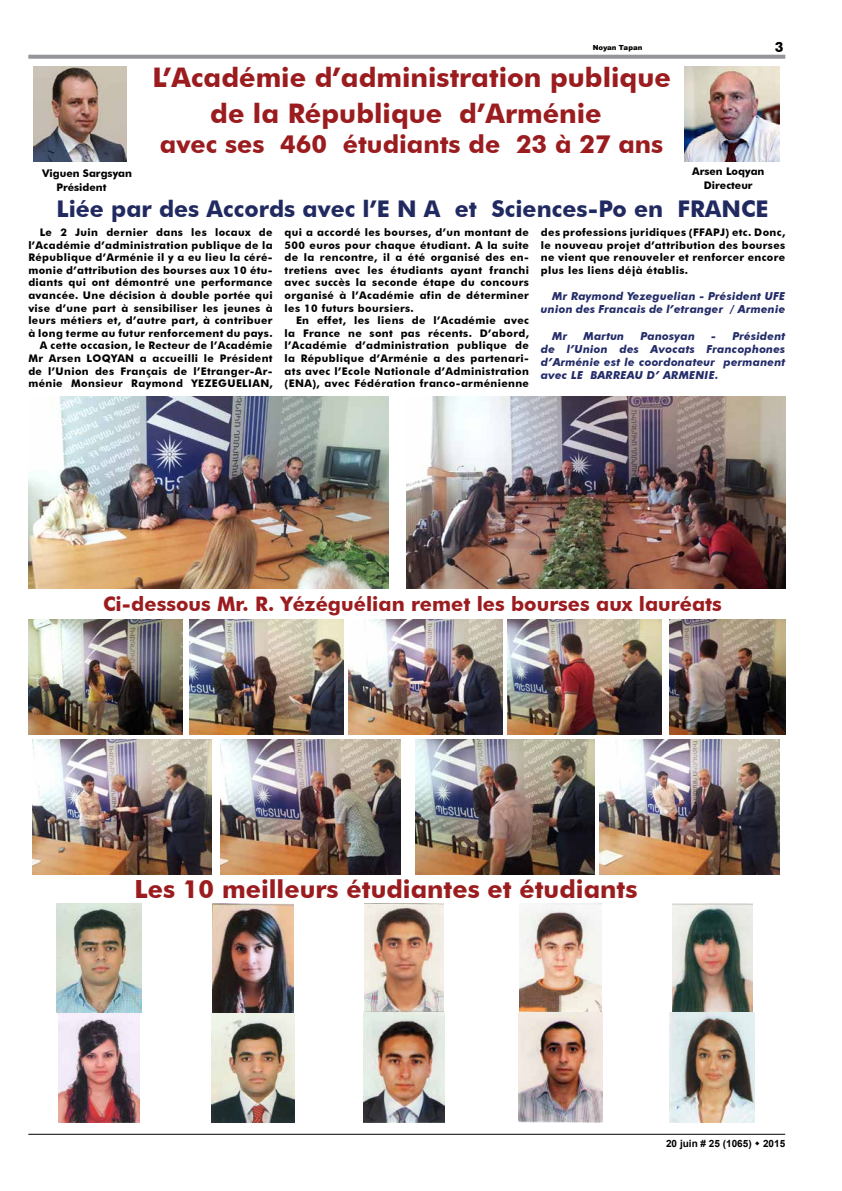
<style>
.page{position:relative;width:842px;height:1191px;background:#fff}
.page>*{position:absolute;margin:0;border:0;box-sizing:border-box;transform-origin:0 0}
.t1{font:700 27px/36px "Futura BT";color:#9b1c1f;text-align:center}
.t2{font:700 25px "Futura BT";color:#9b1c1f}
.t3{font:700 23px "Futura BT";color:#212a60}
.t4{font:700 20px "Futura BT";color:#9b1c1f}
.t5{font:700 14px "Futura BT";color:#000}
.t6{font:italic 700 11px/13.2px "Futura BT";letter-spacing:.02em;color:#242c69;text-align:right}
.t7{font:700 10.5px/12.6px "Futura BT";letter-spacing:.035em;color:#000;text-align:justify}
.t8{font:700 10.5px/14px "Futura BT";color:#000}
.t9{font:700 10px "Arial";color:#000}
.t10{font:900 7px "Arial";color:#000}
</style>
<div class="page">
<svg style="left:28px;top:55px;width:757px;height:4px;background:#9a9c9f"></svg>
<hr style="left:28px;top:1133px;width:757px;height:1px;background:#000">
<img style="left:28px;top:396px;width:360px;height:192px">
<img style="left:407px;top:396px;width:378px;height:192px">
<img style="left:28px;top:619px;width:154px;height:115px">
<img style="left:190px;top:619px;width:153px;height:115px">
<img style="left:349px;top:619px;width:153px;height:115px">
<img style="left:507px;top:619px;width:154px;height:115px">
<img style="left:669px;top:619px;width:116px;height:115px">
<img style="left:32px;top:740px;width:180px;height:134px">
<img style="left:221px;top:740px;width:179px;height:134px">
<img style="left:415px;top:740px;width:180px;height:134px">
<img style="left:600px;top:740px;width:179px;height:134px">
<img style="left:57px;top:903px;width:85px;height:109px">
<img style="left:59px;top:1013px;width:81px;height:109px">
<img style="left:211px;top:903px;width:84px;height:219px">
<img style="left:363px;top:903px;width:82px;height:219px">
<img style="left:519px;top:903px;width:83px;height:219px">
<img style="left:672px;top:903px;width:80px;height:109px">
<img style="left:670px;top:1012px;width:85px;height:110px">
<img style="left:34px;top:66px;width:93px;height:96px">
<img style="left:684px;top:66px;width:95px;height:96px">
<p class="t10" style="left:593px;top:42px;width:51px">Noyan Tapan</p>
<h3 class="t5" style="left:775px;top:39px;width:10px">3</h3>
<h1 class="t1" style="left:152px;top:59px;width:520px">L’Académie d’administration publique de la République d’Arménie</h1>
<h2 class="t2" style="left:160px;top:129px;width:505px">avec ses 460 étudiants de 23 à 27 ans</h2>
<p class="t8" style="left:56px;top:167px;width:77px;text-indent:-14px">Viguen Sargsyan<br>Président</p>
<p class="t8" style="left:692px;top:165px;width:74px;text-align:center">Arsen Loqyan<br>Directeur</p>
<h3 class="t3" style="left:56px;top:195px;width:714px">Liée par des Accords avec l’E N A et Sciences-Po en FRANCE</h3>
<p class="t7" style="left:28px;top:226px;width:246px;text-align:right">Le 2 Juin dernier dans les locaux de l’Académie d’administration publique de la République d’Arménie il y a eu lieu la céré&shy;monie d’attribution des bourses aux 10 étu&shy;diants qui ont démontré une performance avancée. Une décision à double portée qui vise d’une part à sensibiliser les jeunes à leurs métiers et, d’autre part, à contribuer à long terme au futur renforcement du pays.<br>A cette occasion, le Recteur de l’Académie Mr Arsen LOQYAN a accueilli le Président de l’Union des Français de l’Etranger-Ar&shy;ménie Monsieur Raymond YEZEGUELIAN,</p>
<p class="t7" style="left:285px;top:226px;width:246px">qui a accordé les bourses, d’un montant de 500 euros pour chaque étudiant. A la suite de la rencontre, il a été organisé des en&shy;tretiens avec les étudiants ayant franchi avec succès la seconde étape du concours organisé à l’Académie afin de déterminer les 10 futurs boursiers.</p>
<p class="t7" style="left:541px;top:226px;width:246px">des professions juridiques (FFAPJ) etc. Donc, le nouveau projet d’attribution des bourses ne vient que renouveler et renforcer encore plus les liens déjà établis.</p>
<p class="t6" style="left:541px;top:290px;width:246px">Mr Raymond Yezeguelian - Président UFE union des Francais de l’etranger / Armenie</p>
<p class="t6" style="left:552px;top:329px;width:17px">Mr</p>
<p class="t6" style="left:583px;top:329px;width:42px">Martun</p>
<p class="t6" style="left:640px;top:329px;width:56px">Panosyan</p>
<p class="t7" style="left:285px;top:314px;width:246px;text-indent:11px">En effet, les liens de l’Académie avec la France ne sont pas récents. D’abord, l’Académie d’administration publique de la République d’Arménie a des partenari&shy;ats avec l’Ecole Nationale d’Administration (ENA), avec Fédération franco-arménienne</p>
<p class="t6" style="left:541px;top:329px;width:246px;text-align:justify;text-indent:170px">- Président de l’Union des Avocats Francophones d’Arménie est le coordonateur permanent avec LE BARREAU D’ ARMENIE.</p>
<h3 class="t4" style="left:103px;top:591px;width:620px">Ci-dessous Mr. R. Yézéguélian remet les bourses aux lauréats</h3>
<h2 class="t2" style="left:134px;top:874px;width:504px">Les 10 meilleurs étudiantes et étudiants</h2>
<p class="t9" style="left:666px;top:1136px;width:121px">20 juin # 25 (1065) 2015</p>
</div>
